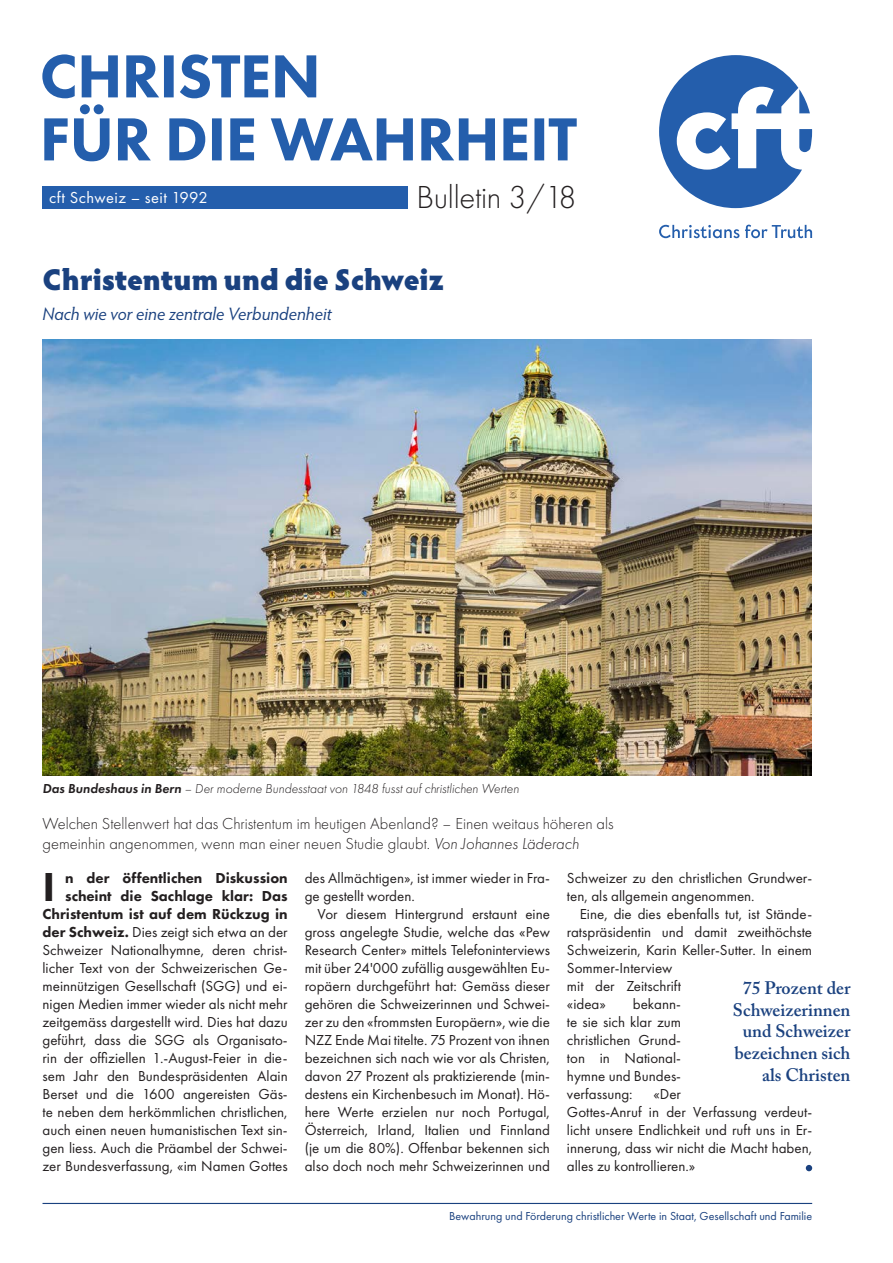
<style>
.page{position:relative;width:893px;height:1263px;background:#fff}
.page>*{position:absolute;margin:0;border:0;box-sizing:border-box;transform-origin:0 0}
.Artikel_1__Absatz{font:800 42px "Futura PT";color:#231f20}
.t1{font:300 33px "Futura PT";letter-spacing:-.01em;color:#231f20}
.Artikel_Titel{font:900 30px "Hypatia Sans Pro";letter-spacing:-.005em;color:#1a417f}
.Entrefilet{font:600 18px/21.6px "Adobe Caslon Pro";color:#1a417f;text-align:center}
.Artikel_Titel-2{font:italic 18px "Hypatia Sans Pro";letter-spacing:-.005em;color:#1a417f}
.Artikel_Vorspann{font:300 16.5px/19.8px "Futura PT";color:#231f20}
.t2{font:16.5px "Futura PT";letter-spacing:.025em;color:#fff}
.Artikel_standard{font:15px/18px "Futura PT";color:#231f20}
.Artikel_1__Absatz-2{font:15px/18px "Futura PT";color:#231f20;text-align:right}
.Bildunterschrift{font:italic 300 13.5px "Futura PT";color:#231f20}
.t3{font:12px "Futura PT";color:#1a417f}
.s1{font-weight:600}
.s2{font-style:italic}
.s3{font-weight:800}
</style>
<div class="page">
<hr style="left:43px;top:1203px;width:769px;height:1px;background:#1a417f">
<svg style="left:44px;top:104px;width:533px;height:57px"></svg>
<svg style="left:42px;top:54px;width:274px;height:44px"></svg>
<div style="left:43px;top:186px;width:365px;height:22px;background:#245eac"></div>
<svg style="left:659px;top:55px;width:153px;height:153px"></svg>
<svg style="left:659px;top:225px;width:153px;height:13px"></svg>
<img style="left:43px;top:340px;width:769px;height:435px">
<svg style="left:806px;top:1165px;width:6px;height:6px"></svg>
<p class="t2" style="left:49px;top:187px;width:160px">cft Schweiz – seit 1992</p>
<h2 class="t1" style="left:416px;top:179px;width:162px">Bulletin 3/18</h2>
<p class="Artikel_Titel" style="left:43px;top:257px;width:403px">Christentum und die Schweiz</p>
<p class="Artikel_Titel-2" style="left:43px;top:302px;width:291px">Nach wie vor eine zentrale Verbundenheit</p>
<p class="Bildunterschrift" style="left:43px;top:781px;width:478px"><span class="s1">Das Bundeshaus in Bern</span> – Der moderne Bundesstaat von 1848 fusst auf christlichen Werten</p>
<p class="Artikel_Vorspann" style="left:43px;top:814px;width:573px">Welchen Stellenwert hat das Christentum im heutigen Abenland? – Einen weitaus höheren als gemeinhin angenommen, wenn man einer neuen Studie glaubt. <span class="s2">Von Johannes Läderach</span></p>
<p class="Artikel_1__Absatz-2" style="left:43px;top:869px;width:247px"><span class="s3">n der öffentlichen Diskussion scheint die Sachlage klar: Das Christentum ist auf dem Rückzug in der Schweiz.</span> Dies zeigt sich etwa an der Schweizer Nationalhymne, deren christ&shy;licher Text von der Schweizerischen Ge&shy;meinnützigen Gesellschaft (SGG) und ei&shy;nigen Medien immer wieder als nicht mehr zeitgemäss dargestellt wird. Dies hat dazu geführt, dass die SGG als Organisato&shy;rin der offiziellen 1.-August-Feier in die&shy;sem Jahr den Bundespräsidenten Alain Berset und die 1600 angereisten Gäs&shy;te neben dem herkömmlichen christlichen, auch einen neuen humanistischen Text sin&shy;gen liess. Auch die Präambel der Schwei&shy;zer Bundesverfassung, «im Namen Gottes</p>
<p class="Artikel_1__Absatz-2" style="left:305px;top:869px;width:247px;text-align:left">des Allmächtigen», ist immer wieder in Fra&shy;ge gestellt worden.</p>
<p class="Artikel_1__Absatz" style="left:43px;top:861px;width:14px">I</p>
<p class="Artikel_standard" style="left:305px;top:905px;width:247px;text-align:justify;text-indent:13px">Vor diesem Hintergrund erstaunt eine gross angelegte Studie, welche das «Pew Research Center» mittels Telefoninterviews mit über 24'000 zufällig ausgewählten Eu&shy;ropäern durchgeführt hat: Gemäss dieser gehören die Schweizerinnen und Schwei&shy;zer zu den «frommsten Europäern», wie die NZZ Ende Mai titelte. 75 Prozent von ihnen bezeichnen sich nach wie vor als Christen, davon 27 Prozent als praktizierende (min&shy;destens ein Kirchenbesuch im Monat). Hö&shy;here Werte erzielen nur noch Portugal, Österreich, Irland, Italien und Finnland (je um die 80%). Offenbar bekennen sich also doch noch mehr Schweizerinnen und</p>
<p class="Artikel_standard" style="left:567px;top:869px;width:247px">Schweizer zu den christlichen Grundwer&shy;ten, als allgemein angenommen.</p>
<p class="Artikel_standard" style="left:567px;top:905px;width:247px;text-indent:13px">Eine, die dies ebenfalls tut, ist Stände&shy;ratspräsidentin und damit zweithöchste<br>Schweizerin, Karin Keller-Sutter. In einem<br>Sommer-Interview<br>mit der Zeitschrift<br>«idea»</p>
<p class="Entrefilet" style="left:733px;top:977px;width:119px">75 Prozent der<br>Schweizerinnen und Schweizer</p>
<p class="Entrefilet" style="left:734px;top:1042px;width:118px;text-align:right">bezeichnen sich als Christen</p>
<p class="Artikel_standard" style="left:567px;top:995px;width:116px;text-align:justify;text-indent:66px">bekann&shy;te sie sich klar zum christlichen Grund&shy;ton in National&shy;hymne und Bundes&shy;verfassung:</p>
<p class="Artikel_standard" style="left:567px;top:1085px;width:247px;text-indent:87px">«Der<br>Gottes-Anruf in der Verfassung verdeut&shy;licht unsere Endlichkeit und ruft uns in Er&shy;innerung, dass wir nicht die Macht haben, alles zu kontrollieren.»</p>
<p class="t3" style="left:449px;top:1209px;width:365px">Bewahrung und Förderung christlicher Werte in Staat, Gesellschaft und Familie</p>
</div>
